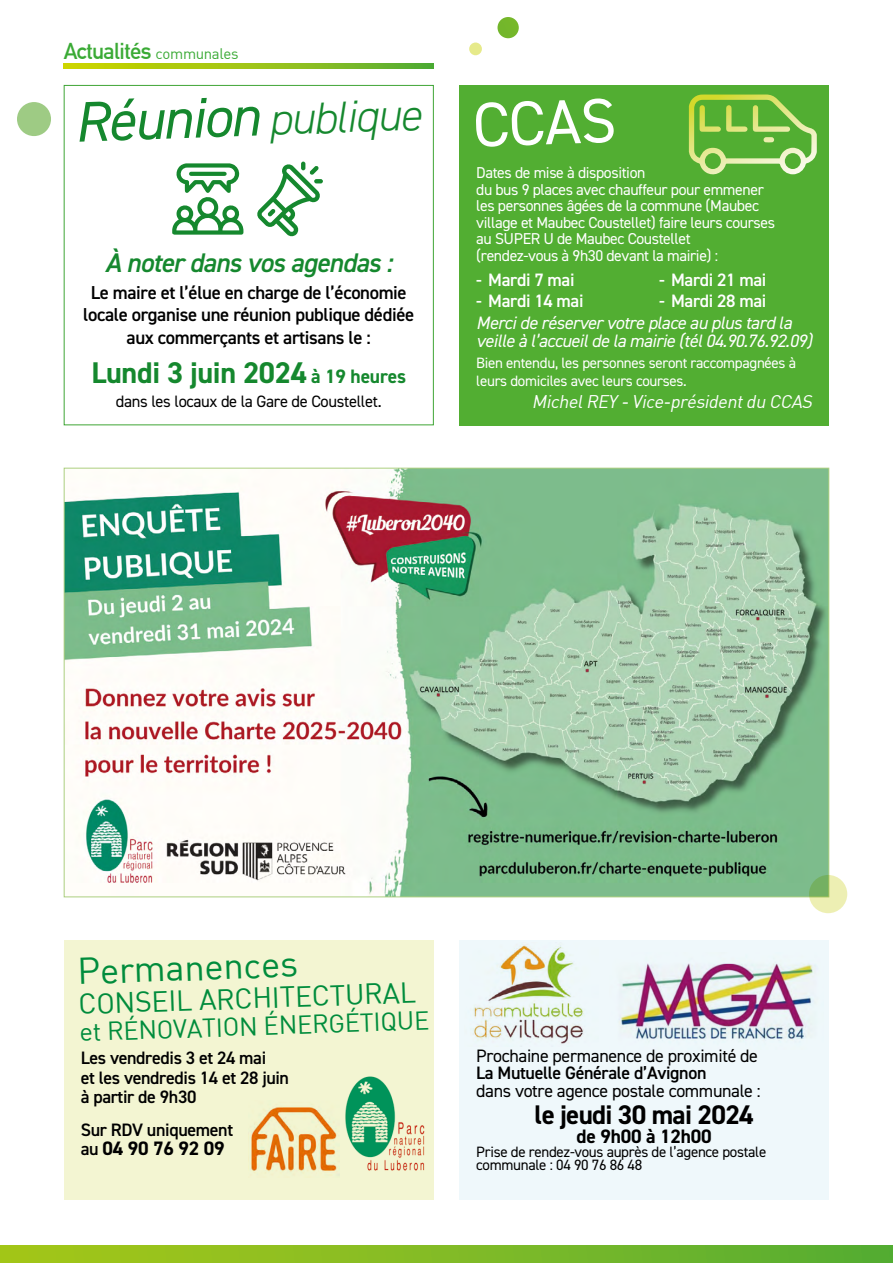
<style>
.page{position:relative;width:893px;height:1263px;background:#fff}
.page>*{position:absolute;margin:0;border:0;box-sizing:border-box;transform-origin:0 0}
.t1{font:63px "DIN2014";color:#fff}
.t2{font:italic 300 45px "DIN2014";color:#15882e}
.t3{font:36.45px "DIN";color:#008c3c}
.t4{font:700 30px "DIN2014";letter-spacing:-.01em;color:#15882e}
.t5{font:28.5px "DIN";color:#008c3c}
.t6{font:italic 600 27px "DIN2014";letter-spacing:-.025em;color:#15882e}
.t7{font:700 27px "DIN2014";letter-spacing:-.025em;color:#000}
.t8{font:25.5px "DIN";color:#008c3c}
.t9{font:700 22.5px "DIN Alternate";letter-spacing:-.025em;color:#3aaa35}
.t10{font:700 19.5px "DIN2014";letter-spacing:-.01em;color:#000}
.t11{font:600 18.75px/22.5px "DIN2014";letter-spacing:-.02em;color:#000;text-align:center}
.t12{font:600 18px/19.5px "DIN2014";letter-spacing:-.02em;color:#000}
.t13{font:italic 18px/18px "DIN2014";letter-spacing:-.025em;color:#fff}
.t14{font:18px "DIN2014";letter-spacing:-.02em;color:#000}
.t15{font:600 18px "DIN2014";letter-spacing:-.02em;color:#fff}
.t16{font:italic 18px "DIN";color:#fff}
.t17{font:16.5px "DIN2014";letter-spacing:-.02em;color:#000}
.t18{font:15.75px/16.6px "DIN2014";letter-spacing:-.025em;color:#fff}
.t19{font:15px/18px "DIN2014";letter-spacing:-.02em;color:#fff}
.t20{font:15px/13.5px "DIN2014";letter-spacing:-.02em;color:#000}
.s1{font-family:"DIN";font-weight:400;font-size:15px}
.s2{font-weight:400;font-size:57px}
.s3{font-size:19.5px}
.s4{font-weight:600;font-size:18px}
</style>
<div class="page">
<svg style="left:64px;top:64px;width:370px;height:4px"></svg>
<div style="left:64px;top:85px;width:370px;height:340px;border:1px solid #3fa535"></div>
<div style="left:459px;top:85px;width:370px;height:340px;background:#52ae32"></div>
<svg style="left:689px;top:94px;width:128px;height:81px"></svg>
<svg style="left:257px;top:162px;width:66px;height:75px"></svg>
<svg style="left:172px;top:163px;width:71px;height:72px"></svg>
<div style="left:64px;top:940px;width:370px;height:259px;background:#f3f5d2"></div>
<img style="left:250px;top:1107px;width:87px;height:66px">
<img style="left:345px;top:1076px;width:80px;height:95px">
<div style="left:459px;top:940px;width:370px;height:259px;background:#eff8fb"></div>
<img style="left:473px;top:944px;width:111px;height:100px">
<img style="left:619px;top:963px;width:194px;height:77px">
<img style="left:66px;top:470px;width:761px;height:425px">
<div style="left:17px;top:102px;width:34px;height:34px;background:#9ecb84;border-radius:50%"></div>
<svg style="left:469px;top:43px;width:13px;height:12px"></svg>
<svg style="left:497px;top:17px;width:22px;height:21px"></svg>
<svg style="left:809px;top:875px;width:38px;height:38px"></svg>
<div style="left:0;top:1246px;width:893px;height:17px;background:linear-gradient(to right,#a8c818,#56ad33)"></div>
<h3 class="t9" style="left:64px;top:34px;width:176px">Actualités <span class="s1">communales</span></h3>
<h2 class="t2" style="left:73px;top:99px;width:348px;rotate:-2deg"><span class="s2">Réunion</span> publique</h2>
<h3 class="t6" style="left:105px;top:245px;width:289px">À noter dans vos agendas :</h3>
<p class="t11" style="left:83px;top:281px;width:333px">Le maire et l’élue en charge de l’économie locale organise une réunion publique dédiée aux commerçants et artisans le :</p>
<h3 class="t4" style="left:91px;top:353px;width:316px">Lundi 3 juin 2024 <span class="s3">à 19 heures</span></h3>
<p class="t17" style="left:116px;top:391px;width:267px">dans les locaux de la Gare de Coustellet.</p>
<h1 class="t1" style="left:472px;top:86px;width:145px;rotate:-2deg">CCAS</h1>
<p class="t18" style="left:476px;top:164px;width:300px">Dates de mise à disposition<br>du bus 9 places avec chauffeur pour emmener les personnes âgées de la commune (Maubec village et Maubec Coustellet) faire leurs courses au SUPER U de Maubec Coustellet (rendez-vous à 9h30 devant la mairie) :</p>
<p class="t15" style="left:476px;top:268px;width:100px">- Mardi 7 mai</p>
<p class="t15" style="left:476px;top:289px;width:109px">- Mardi 14 mai</p>
<p class="t13" style="left:476px;top:314px;width:337px">Merci de réserver votre place au plus tard la veille à l’accueil de la mairie (tél 04.90.76.92.09)</p>
<p class="t19" style="left:476px;top:353px;width:321px">Bien entendu, les personnes seront raccompagnées à leurs domiciles avec leurs courses.</p>
<p class="t16" style="left:532px;top:390px;width:286px">MichelREY -Vice-présidentdu CCAS</p>
<p class="t15" style="left:659px;top:268px;width:109px">- Mardi 21 mai</p>
<p class="t15" style="left:659px;top:289px;width:109px">- Mardi 28 mai</p>
<h3 class="t3" style="left:77px;top:948px;width:222px;rotate:-2deg">Permanences</h3>
<h3 class="t5" style="left:78px;top:986px;width:339px;rotate:-2deg">CONSEIL ARCHITECTURAL</h3>
<h3 class="t8" style="left:79px;top:1016px;width:352px;rotate:-2deg">et RÉNOVATION ÉNERGÉTIQUE</h3>
<p class="t12" style="left:81px;top:1048px;width:210px">Les vendredis 3 et 24 mai<br>et les vendredis 14 et 28 juin à partir de 9h30</p>
<p class="t12" style="left:81px;top:1119px;width:154px">Sur RDV uniquement</p>
<p class="t10" style="left:81px;top:1135px;width:145px"><span class="s4">au</span> 04 90 76 92 09</p>
<p class="t14" style="left:476px;top:1045px;width:283px">Prochaine permanence de proximité de</p>
<p class="t12" style="left:476px;top:1062px;width:232px">La Mutuelle Générale d’Avignon</p>
<p class="t14" style="left:476px;top:1079px;width:286px">dans votre agence postale communale :</p>
<h3 class="t7" style="left:535px;top:1096px;width:221px">le jeudi 30 mai 2024</h3>
<p class="t10" style="left:577px;top:1123px;width:137px">de 9h00 à 12h00</p>
<p class="t20" style="left:476px;top:1144px;width:292px">Prise de rendez-vous auprès de l’agence postale communale : 04 90 76 86 48</p>
</div>
